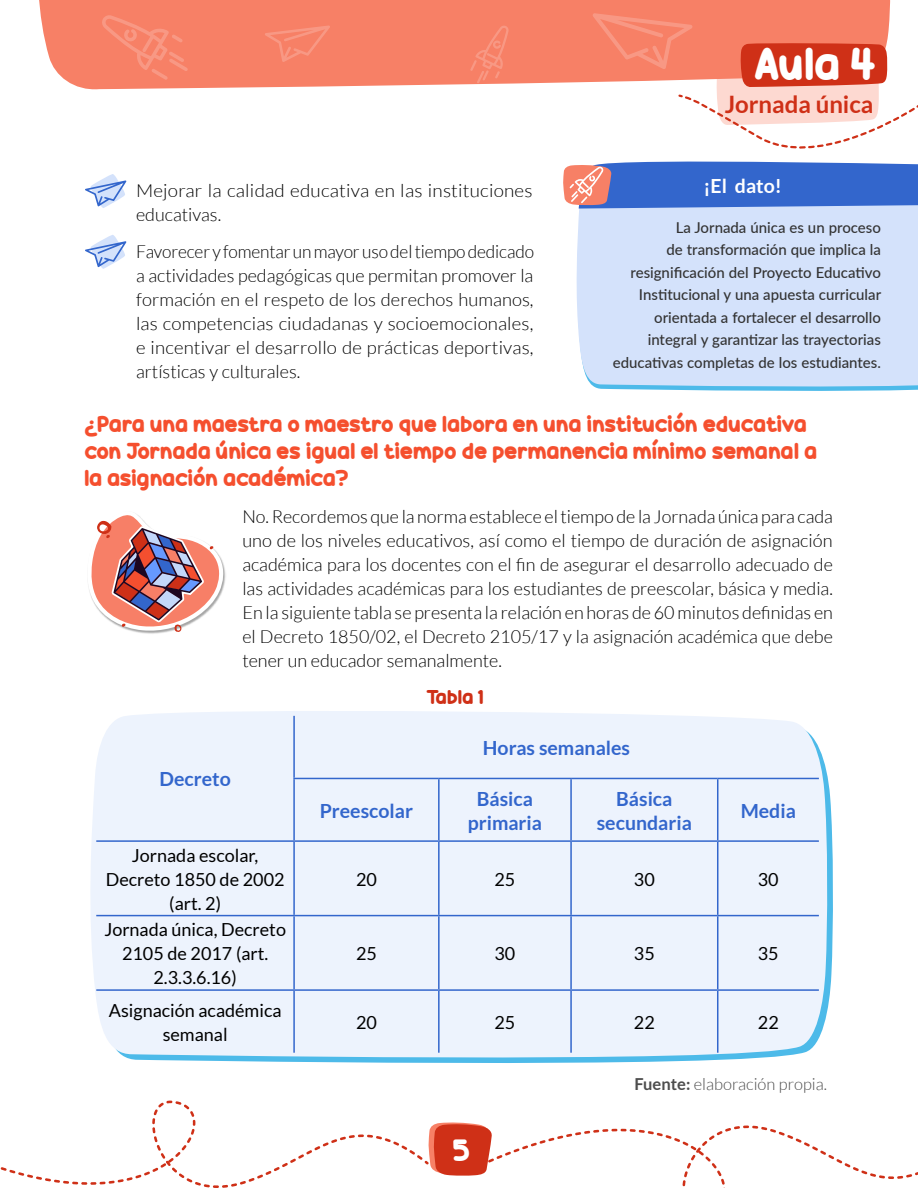
<style>
.page{position:relative;width:918px;height:1188px;background:#fff}
.page>*{position:absolute;margin:0;border:0;box-sizing:border-box;transform-origin:0 0}
.t1{font:45px "Candy Beans";color:#fff}
.t2{font:30px "Candy Beans";color:#fff}
.t3{font:700 24px "Lato";color:#cf3017}
.t4{font:22.5px/27px "Candy Beans";letter-spacing:.015em;color:#f54f2e}
.t5{font:700 19.5px/24px "Lato";color:#36c;text-align:center}
.t6{font:700 19.5px "Lato";color:#fff}
.t7{font:19.5px "Candy Beans";letter-spacing:.025em;color:#cf3017}
.t8{font:300 18px/24px "Lato";color:#000;text-align:justify}
.t9{font:300 18px/24px "Lato";color:#000;text-align:justify;scale:.96 1}
.t10{font:18px/24px "Lato";color:#000;text-align:center}
.t11{font:300 18px/24px "Lato";color:#000;scale:1.05 1}
.t12{font:300 16.5px "Lato";color:#4d4d4d}
.t13{font:500 15px/22.5px "Lato";color:#333;text-align:right}
.s1{font-weight:700}
</style>
<div class="page">
<svg style="left:85px;top:174px;width:41px;height:34px"></svg>
<svg style="left:85px;top:235px;width:41px;height:34px"></svg>
<div style="left:576px;top:209px;width:342px;height:182px;background:#d4e2fb"></div>
<svg style="left:88px;top:515px;width:138px;height:119px"></svg>
<div style="left:90px;top:711px;width:738px;height:352px;background:#edf3fd"></div>
<hr style="left:293px;top:716px;width:2px;height:62px;background:#36c">
<hr style="left:293px;top:778px;width:146px;height:1px;background:#36c">
<hr style="left:293px;top:779px;width:2px;height:61px;background:#36c">
<hr style="left:439px;top:778px;width:132px;height:1px;background:#36c">
<hr style="left:438px;top:779px;width:2px;height:61px;background:#36c">
<hr style="left:571px;top:778px;width:147px;height:1px;background:#36c">
<hr style="left:570px;top:779px;width:2px;height:61px;background:#36c">
<hr style="left:718px;top:778px;width:101px;height:1px;background:#36c">
<hr style="left:717px;top:779px;width:1px;height:61px;background:#36c">
<hr style="left:96px;top:840px;width:198px;height:2px;background:#36c">
<hr style="left:294px;top:840px;width:145px;height:2px;background:#36c">
<hr style="left:293px;top:842px;width:2px;height:73px;background:#36c">
<hr style="left:439px;top:840px;width:132px;height:2px;background:#36c">
<hr style="left:438px;top:842px;width:2px;height:73px;background:#36c">
<hr style="left:571px;top:840px;width:147px;height:2px;background:#36c">
<hr style="left:570px;top:842px;width:2px;height:73px;background:#36c">
<hr style="left:718px;top:840px;width:101px;height:2px;background:#36c">
<hr style="left:717px;top:842px;width:1px;height:73px;background:#36c">
<hr style="left:96px;top:915px;width:198px;height:1px;background:#36c">
<hr style="left:294px;top:915px;width:145px;height:1px;background:#36c">
<hr style="left:293px;top:916px;width:2px;height:73px;background:#36c">
<hr style="left:439px;top:915px;width:132px;height:1px;background:#36c">
<hr style="left:438px;top:916px;width:2px;height:73px;background:#36c">
<hr style="left:571px;top:915px;width:147px;height:1px;background:#36c">
<hr style="left:570px;top:916px;width:2px;height:73px;background:#36c">
<hr style="left:718px;top:915px;width:101px;height:1px;background:#36c">
<hr style="left:717px;top:916px;width:1px;height:73px;background:#36c">
<hr style="left:96px;top:989px;width:198px;height:2px;background:#36c">
<hr style="left:294px;top:989px;width:145px;height:2px;background:#36c">
<hr style="left:293px;top:991px;width:2px;height:62px;background:#36c">
<hr style="left:439px;top:989px;width:132px;height:2px;background:#36c">
<hr style="left:438px;top:991px;width:2px;height:62px;background:#36c">
<hr style="left:571px;top:989px;width:147px;height:2px;background:#36c">
<hr style="left:570px;top:991px;width:2px;height:62px;background:#36c">
<hr style="left:718px;top:989px;width:101px;height:2px;background:#36c">
<hr style="left:717px;top:991px;width:1px;height:62px;background:#36c">
<svg style="left:39px;top:0;width:852px;height:90px;background:#f78870"></svg>
<svg style="left:0;top:1101px;width:918px;height:87px"></svg>
<svg style="left:265px;top:26px;width:65px;height:36px;background:#f7856c"></svg>
<svg style="left:563px;top:13px;width:355px;height:196px"></svg>
<svg style="left:101px;top:15px;width:87px;height:65px;background:#f7846c"></svg>
<svg style="left:470px;top:25px;width:39px;height:58px;background:#f7856c"></svg>
<h1 class="t1" style="left:755px;top:34px;width:123px">Aula 4</h1>
<p class="t11" style="left:136px;top:179px;width:379px">Mejorar la calidad educativa en las instituciones educativas.</p>
<p class="t9" style="left:136px;top:240px;width:416px">Favorecer y fomentar un mayor uso del tiempo dedicado a actividades pedagógicas que permitan promover la formación en el respeto de los derechos humanos, las competencias ciudadanas y socioemocionales, e incentivar el desarrollo de prácticas deportivas, artísticas y culturales.</p>
<h3 class="t3" style="left:725px;top:90px;width:150px">Jornada única</h3>
<p class="t6" style="left:704px;top:175px;width:80px">¡El dato!</p>
<p class="t13" style="left:613px;top:215px;width:270px">La Jornada única es un proceso<br>de transformación que implica la resignificación del Proyecto Educativo Institucional y una apuesta curricular orientada a fortalecer el desarrollo integral y garantizar las trayectorias educativas completas de los estudiantes.</p>
<p class="t4" style="left:85px;top:411px;width:733px">¿Para una maestra o maestro que labora en una institución educativa con Jornada única es igual el tiempo de permanencia mínimo semanal a la asignación académica?</p>
<p class="t8" style="left:242px;top:504px;width:592px">No. Recordemos que la norma establece el tiempo de la Jornada única para cada uno de los niveles educativos, así como el tiempo de duración de asignación académica para los docentes con el fin de asegurar el desarrollo adecuado de las actividades académicas para los estudiantes de preescolar, básica y media.<br>En la siguiente tabla se presenta la relación en horas de 60 minutos definidas en el Decreto 1850/02, el Decreto 2105/17 y la asignación académica que debe tener un educador semanalmente.</p>
<p class="t7" style="left:427px;top:684px;width:58px">Tabla 1</p>
<p class="t5" style="left:160px;top:767px;width:73px">Decreto</p>
<p class="t10" style="left:106px;top:843px;width:180px">Jornada escolar,<br>Decreto 1850 de 2002 (art. 2)</p>
<p class="t10" style="left:104px;top:917px;width:183px">Jornada única, Decreto<br>2105 de 2017 (art.<br>2.3.3.6.16)</p>
<p class="t10" style="left:109px;top:998px;width:174px">Asignación académica semanal</p>
<p class="t5" style="left:483px;top:736px;width:149px">Horas semanales</p>
<p class="t5" style="left:320px;top:798px;width:95px">Preescolar</p>
<p class="t5" style="left:468px;top:786px;width:76px">Básica primaria</p>
<p class="t5" style="left:597px;top:786px;width:97px">Básica secundaria</p>
<p class="t5" style="left:741px;top:798px;width:57px">Media</p>
<p class="t10" style="left:356px;top:867px;width:22px">20</p>
<p class="t10" style="left:495px;top:867px;width:22px">25</p>
<p class="t10" style="left:634px;top:867px;width:22px">30</p>
<p class="t10" style="left:758px;top:867px;width:22px">30</p>
<p class="t10" style="left:356px;top:941px;width:22px">25</p>
<p class="t10" style="left:495px;top:941px;width:22px">30</p>
<p class="t10" style="left:634px;top:941px;width:22px">35</p>
<p class="t10" style="left:758px;top:941px;width:22px">35</p>
<p class="t10" style="left:356px;top:1010px;width:22px">20</p>
<p class="t10" style="left:495px;top:1010px;width:22px">25</p>
<p class="t10" style="left:634px;top:1010px;width:22px">22</p>
<p class="t10" style="left:758px;top:1010px;width:22px">22</p>
<h2 class="t2" style="left:453px;top:1131px;width:18px">5</h2>
<p class="t12" style="left:634px;top:1075px;width:194px"><span class="s1">Fuente:</span> elaboración propia.</p>
</div>
